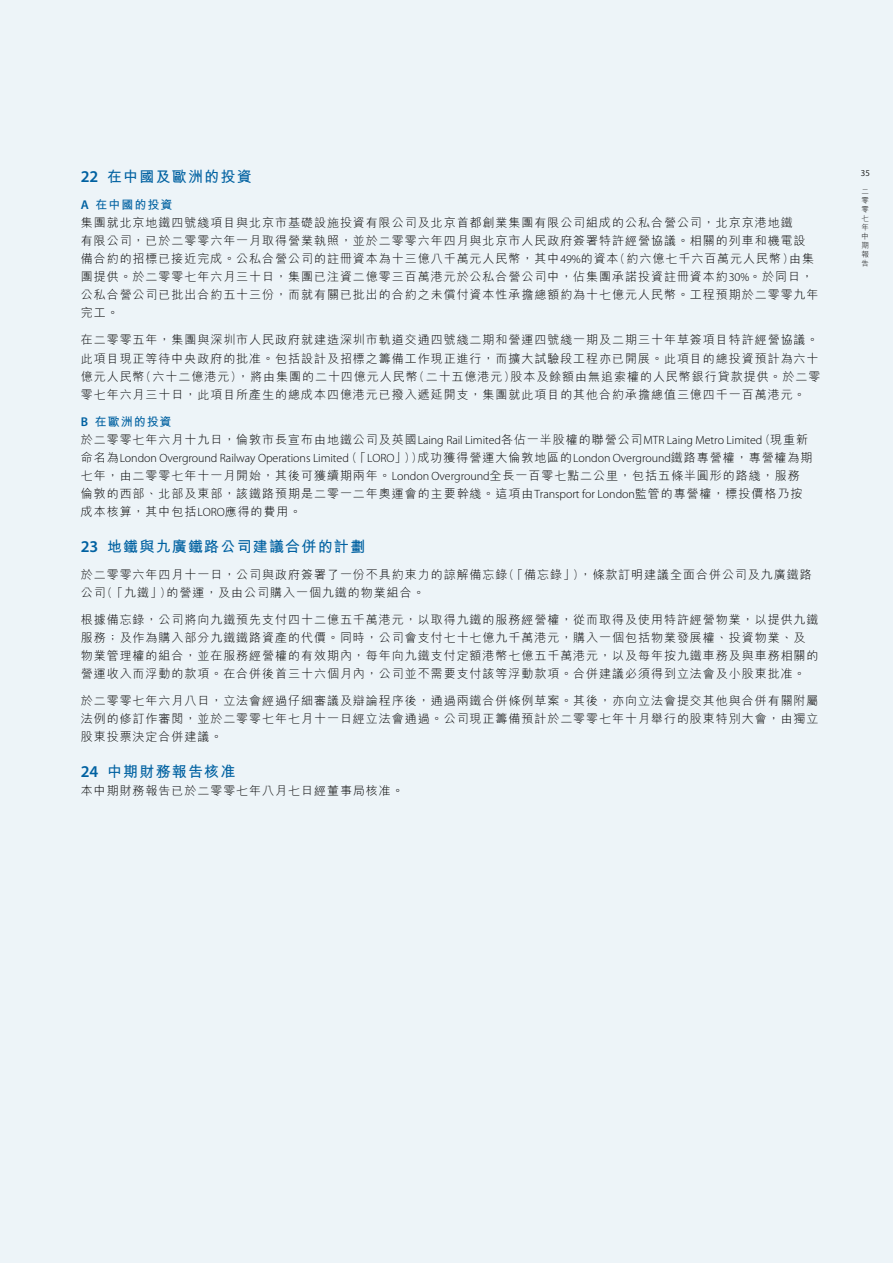
<style>
.page{position:relative;width:893px;height:1263px;background:#edf4f8}
.page>*{position:absolute;margin:0;border:0;box-sizing:border-box;transform-origin:0 0}
.t1{font:700 15px "M Hei HK";letter-spacing:.08em;color:#0061a1}
.t2{font:300 12px/18px "M Hei HK";letter-spacing:.08em;color:#000}
.t3{font:12px "Myriad MM";letter-spacing:-.005em;color:#000}
.t4{font:9px "Myriad MM";color:#000}
.t5{font:300 7.5px/9px "M Hei HK";color:#000;text-align:justify}
.s1{font-family:"Myriad MM";font-weight:400;font-size:16.5px}
.s2{font-family:"Myriad MM";font-weight:400;font-size:12.75px;color:#0061a1}
.s3{font-weight:700;color:#0061a1}
.s4{font-family:"Myriad MM";font-weight:400}
.s5{font-family:"M Hei HK";font-weight:300}
</style>
<div class="page">
<p class="t1" style="left:81px;top:166px;width:172px"><span class="s1">22</span> 在中國及歐洲的投資</p>
<p class="t2" style="left:81px;top:196px;width:739px"><span class="s2">A</span> <span class="s3">在中國的投資<br></span>集團就北京地鐵四號綫項目與北京市基礎設施投資有限公司及北京首都創業集團有限公司組成的公私合營公司，北京京港地鐵<br>有限公司，已於二零零六年一月取得營業執照，並於二零零六年四月與北京市人民政府簽署特許經營協議。相關的列車和機電設備合約的招標已接近完成。公私合營公司的註冊資本為十三億八千萬元人民幣，其中<span class="s4">49%</span>的資本(約六億七千六百萬元人民幣)由集團提供。於二零零七年六月三十日，集團已注資二億零三百萬港元於公私合營公司中，佔集團承諾投資註冊資本約<span class="s4">30%</span>。於同日，公私合營公司已批出合約五十三份，而就有關已批出的合約之未償付資本性承擔總額約為十七億元人民幣。工程預期於二零零九年完工。</p>
<p class="t2" style="left:81px;top:331px;width:741px">在二零零五年，集團與深圳市人民政府就建造深圳市軌道交通四號綫二期和營運四號綫一期及二期三十年草簽項目特許經營協議。此項目現正等待中央政府的批准。包括設計及招標之籌備工作現正進行，而擴大試驗段工程亦已開展。此項目的總投資預計為六十億元人民幣(六十二億港元)，將由集團的二十四億元人民幣(二十五億港元)股本及餘額由無追索權的人民幣銀行貸款提供。於二零零七年六月三十日，此項目所產生的總成本四億港元已撥入遞延開支，集團就此項目的其他合約承擔總值三億四千一百萬港元。</p>
<p class="t2" style="left:81px;top:412px;width:729px"><span class="s2">B</span> <span class="s3">在歐洲的投資<br></span>於二零零七年六月十九日，倫敦市長宣布由地鐵公司及英國<span class="s4">Laing Rail Limited</span>各佔一半股權的聯營公司<span class="s4">MTR Laing Metro Limited</span> (現重新</p>
<p class="t3" style="left:81px;top:452px;width:733px"><span class="s5">命名為</span>London Overground Railway Operations Limited <span class="s5">(「</span>LORO<span class="s5">」))成功獲得營運大倫敦地區的</span>London Overground<span class="s5">鐵路專營權，專營權為期</span></p>
<p class="t2" style="left:81px;top:466px;width:723px">七年，由二零零七年十一月開始，其後可獲續期兩年。<span class="s4">London Overground</span>全長一百零七點二公里，包括五條半圓形的路綫，服務倫敦的西部、北部及東部，該鐵路預期是二零一二年奧運會的主要幹綫。這項由<span class="s4">Transport for London</span>監管的專營權，標投價格乃按成本核算，其中包括<span class="s4">LORO</span>應得的費用。</p>
<p class="t1" style="left:81px;top:535px;width:286px"><span class="s1">23</span> 地鐵與九廣鐵路公司建議合併的計劃</p>
<p class="t2" style="left:81px;top:565px;width:732px">於二零零六年四月十一日，公司與政府簽署了一份不具約束力的諒解備忘錄(「備忘錄」)，條款訂明建議全面合併公司及九廣鐵路公司(「九鐵」)的營運，及由公司購入一個九鐵的物業組合。</p>
<p class="t2" style="left:81px;top:610px;width:739px">根據備忘錄，公司將向九鐵預先支付四十二億五千萬港元，以取得九鐵的服務經營權，從而取得及使用特許經營物業，以提供九鐵服務；及作為購入部分九鐵鐵路資產的代價。同時，公司會支付七十七億九千萬港元，購入一個包括物業發展權、投資物業、及物業管理權的組合，並在服務經營權的有效期內，每年向九鐵支付定額港幣七億五千萬港元，以及每年按九鐵車務及與車務相關的營運收入而浮動的款項。在合併後首三十六個月內，公司並不需要支付該等浮動款項。合併建議必須得到立法會及小股東批准。</p>
<p class="t2" style="left:81px;top:691px;width:739px;text-align:justify">於二零零七年六月八日，立法會經過仔細審議及辯論程序後，通過兩鐵合併條例草案。其後，亦向立法會提交其他與合併有關附屬法例的修訂作審閱，並於二零零七年七月十一日經立法會通過。公司現正籌備預計於二零零七年十月舉行的股東特別大會，由獨立股東投票決定合併建議。</p>
<p class="t1" style="left:81px;top:760px;width:156px"><span class="s1">24</span> 中期財務報告核准</p>
<p class="t2" style="left:81px;top:781px;width:325px">本中期財務報告已於二零零七年八月七日經董事局核准。</p>
<p class="t4" style="left:861px;top:169px;width:11px">35</p>
<p class="t5" style="left:862px;top:187px;width:9px">二零零七年中期報告</p>
</div>
